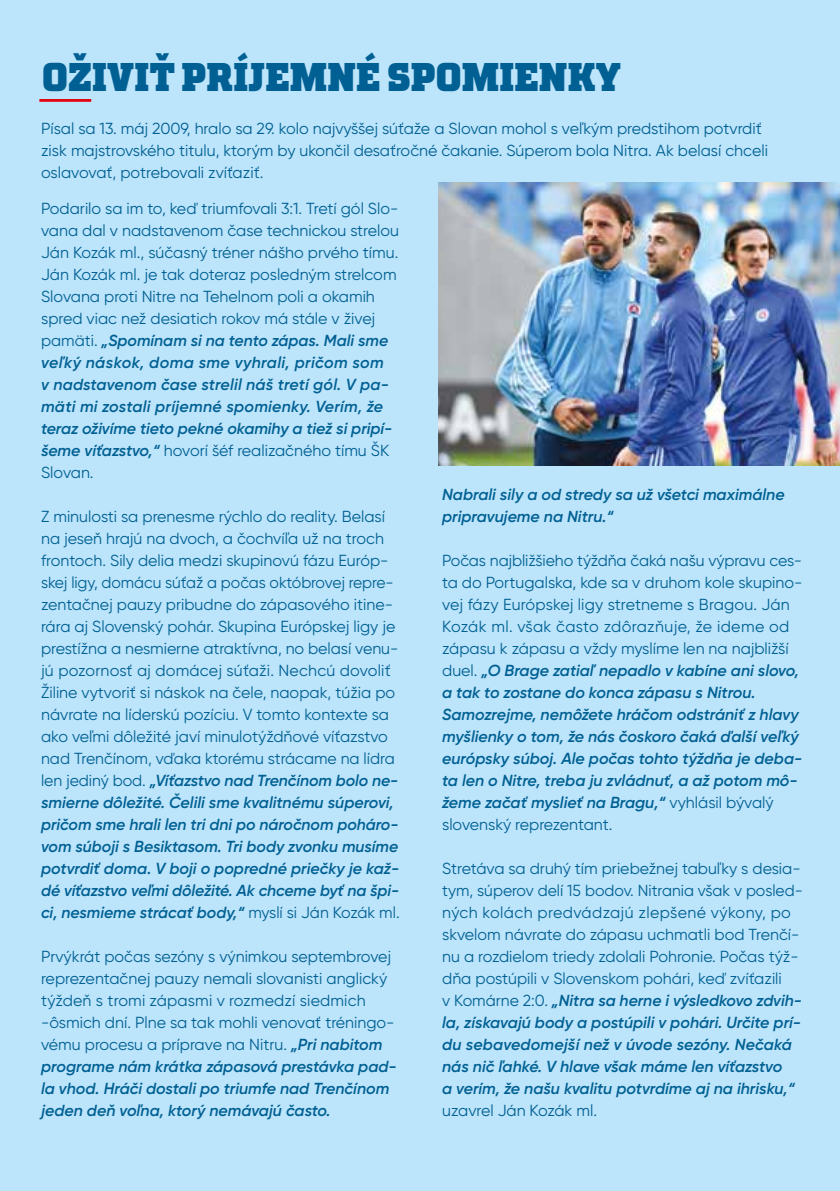
<style>
.page{position:relative;width:840px;height:1191px;background:#fff}
.page>*{position:absolute;margin:0;border:0;box-sizing:border-box;transform-origin:0 0}
.t1{font:900 40px "TT Polls";letter-spacing:-.025em;color:#006093}
.t2{font:16px/22px "Gilroy";color:#006093}
.t3{font:italic 600 16px/22px "Gilroy";color:#006093}
.s1{font-weight:600;font-style:italic}
.s2{font-weight:400;font-style:normal}
</style>
<div class="page">
<div style="left:0;top:0;width:839px;height:1191px;background:#bce4fa"></div>
<hr style="left:39px;top:99px;width:52px;height:3px;background:#e30613">
<img style="left:438px;top:182px;width:401px;height:283px">
<h1 class="t1" style="left:41px;top:51px;width:581px">OŽIVIŤ PRÍJEMNÉ SPOMIENKY</h1>
<p class="t2" style="left:41px;top:117px;width:728px">Písal sa 13. máj 2009, hralo sa 29. kolo najvyššej súťaže a Slovan mohol s veľkým predstihom potvrdiť zisk majstrovského titulu, ktorým by ukončil desaťročné čakanie. Súperom bola Nitra. Ak belasí chceli oslavovať, potrebovali zvíťaziť.</p>
<p class="t2" style="left:41px;top:197px;width:359px">Podarilo sa im to, keď triumfovali 3:1. Tretí gól Slo&shy;vana dal v nadstavenom čase technickou strelou Ján Kozák ml., súčasný tréner nášho prvého tímu.<br>Ján Kozák ml. je tak doteraz posledným strelcom Slovana proti Nitre na Tehelnom poli a okamih spred viac než desiatich rokov má stále v živej pamäti. <span class="s1">„Spomínam si na tento zápas. Mali sme veľký náskok, doma sme vyhrali, pričom som<br>v nadstavenom čase strelil náš tretí gól. V pa&shy;mäti mi zostali príjemné spomienky. Verím, že teraz oživíme tieto pekné okamihy a tiež si pripí&shy;šeme víťazstvo,“</span> hovorí šéf realizačného tímu ŠK Slovan.</p>
<p class="t2" style="left:41px;top:505px;width:360px">Z minulosti sa prenesme rýchlo do reality. Belasí na jeseň hrajú na dvoch, a čochvíľa už na troch frontoch. Sily delia medzi skupinovú fázu Európ&shy;skej ligy, domácu súťaž a počas októbrovej repre&shy;zentačnej pauzy pribudne do zápasového itine&shy;rára aj Slovenský pohár. Skupina Európskej ligy je prestížna a nesmierne atraktívna, no belasí venu&shy;jú pozornosť aj domácej súťaži. Nechcú dovoliť Žiline vytvoriť si náskok na čele, naopak, túžia po návrate na líderskú pozíciu. V tomto kontexte sa ako veľmi dôležité javí minulotýždňové víťazstvo nad Trenčínom, vďaka ktorému strácame na lídra len jediný bod. <span class="s1">„Víťazstvo nad Trenčínom bolo ne&shy;smierne dôležité. Čelili sme kvalitnému súperovi, pričom sme hrali len tri dni po náročnom poháro&shy;vom súboji s Besiktasom. Tri body zvonku musíme potvrdiť doma. V boji o popredné priečky je kaž&shy;dé víťazstvo veľmi dôležité. Ak chceme byť na špi&shy;ci, nesmieme strácať body,“</span> myslí si Ján Kozák ml.</p>
<p class="t2" style="left:41px;top:945px;width:357px">Prvýkrát počas sezóny s výnimkou septembrovej reprezentačnej pauzy nemali slovanisti anglický týždeň s tromi zápasmi v rozmedzí siedmich -ôsmich dní. Plne sa tak mohli venovať tréningo&shy;vému procesu a príprave na Nitru. <span class="s1">„Pri nabitom programe nám krátka zápasová prestávka pad&shy;la vhod. Hráči dostali po triumfe nad Trenčínom jeden deň voľna, ktorý nemávajú často.</span></p>
<p class="t3" style="left:442px;top:483px;width:344px">Nabrali sily a od stredy sa už všetci maximálne pripravujeme na Nitru.“</p>
<p class="t3" style="left:442px;top:549px;width:361px"><span class="s2">Počas najbližšieho týždňa čaká našu výpravu ces&shy;ta do Portugalska, kde sa v druhom kole skupino&shy;vej fázy Európskej ligy stretneme s Bragou. Ján Kozák ml. však často zdôrazňuje, že ideme od zápasu k zápasu a vždy myslíme len na najbližší duel.</span> „O Brage zatiaľ nepadlo v kabíne ani slovo, a tak to zostane do konca zápasu s Nitrou.<br>Samozrejme, nemôžete hráčom odstrániť z hlavy myšlienky o tom, že nás čoskoro čaká ďalší veľký európsky súboj. Ale počas tohto týždňa je deba&shy;ta len o Nitre, treba ju zvládnuť, a až potom mô&shy;žeme začať myslieť na Bragu,“ <span class="s2">vyhlásil bývalý slovenský reprezentant.</span></p>
<p class="t2" style="left:442px;top:857px;width:362px">Stretáva sa druhý tím priebežnej tabuľky s desia&shy;tym, súperov delí 15 bodov. Nitrania však v posled&shy;ných kolách predvádzajú zlepšené výkony, po skvelom návrate do zápasu uchmatli bod Trenčí&shy;nu a rozdielom triedy zdolali Pohronie. Počas týž&shy;dňa postúpili v Slovenskom pohári, keď zvíťazili<br>v Komárne 2:0. <span class="s1">„Nitra sa herne i výsledkovo zdvih&shy;la, získavajú body a postúpili v pohári. Určite prí&shy;du sebavedomejší než v úvode sezóny. Nečaká nás nič ľahké. V hlave však máme len víťazstvo<br>a verím, že našu kvalitu potvrdíme aj na ihrisku,“</span></p>
<p class="t2" style="left:442px;top:1099px;width:156px">uzavrel Ján Kozák ml.</p>
</div>
